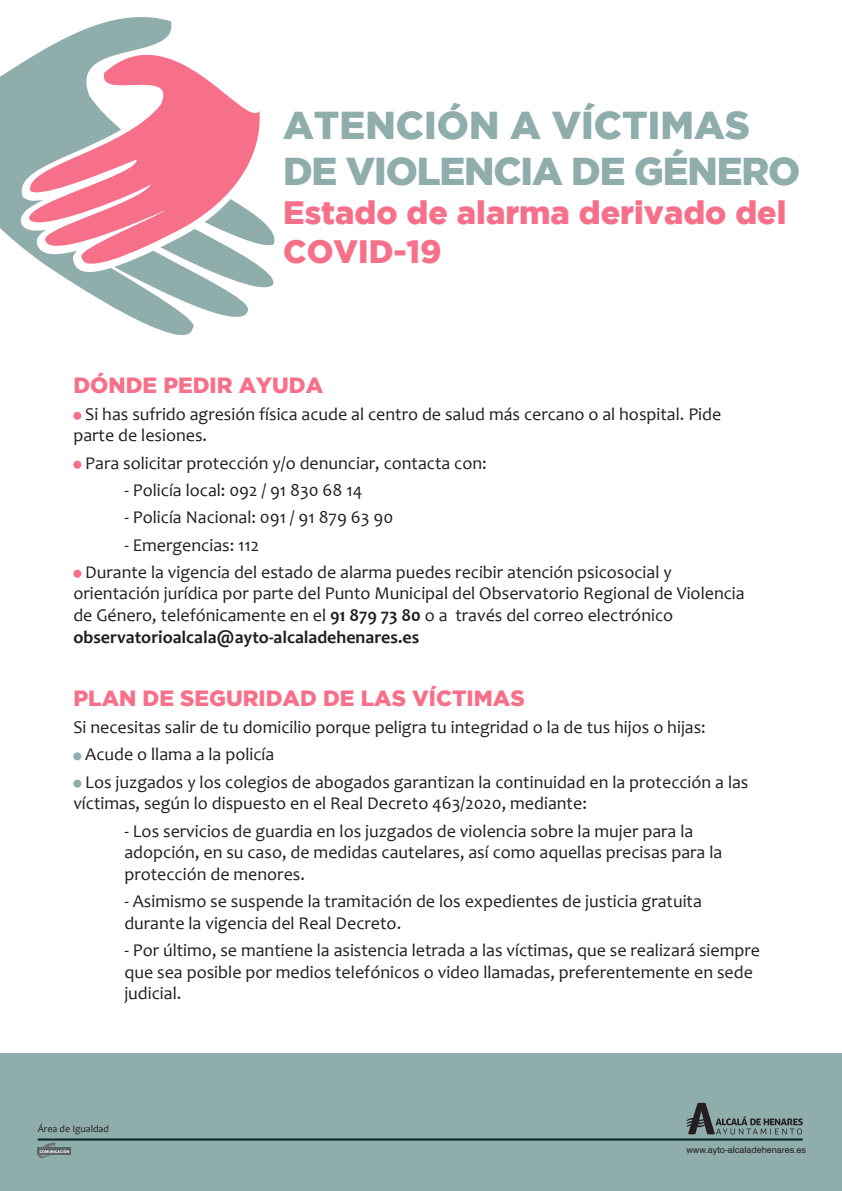
<style>
.page{position:relative;width:842px;height:1191px;background:#fff}
.page>*{position:absolute;margin:0;border:0;box-sizing:border-box;transform-origin:0 0}
.t1{font:900 38.8px/46.5px "Gotham";letter-spacing:-.03em;color:#8fadab}
.t2{font:900 32.3px/38.8px "Gotham";color:#f7708a}
.Estilo_de_párrafo_2{font:900 22px "Gotham";color:#f7708a}
.Estilo_de_párrafo_2-2{font:18px/21.6px "Candara";color:#231f20}
.Estilo_de_párrafo_2-3{font:10px "Candara";color:#231f20}
.t3{font:9px "Swiss 721 BT";color:#231f20}
.s1{font-weight:700}
</style>
<div class="page">
<div style="left:0;top:1053px;width:842px;height:138px;background:#8fadab"></div>
<div style="left:73px;top:412px;width:8px;height:8px;background:#f7708a;border-radius:50%"></div>
<div style="left:73px;top:460px;width:8px;height:8px;background:#f7708a;border-radius:50%"></div>
<div style="left:73px;top:570px;width:8px;height:8px;background:#f7708a;border-radius:50%"></div>
<div style="left:73px;top:752px;width:8px;height:8px;background:#8fadab;border-radius:50%"></div>
<div style="left:73px;top:779px;width:8px;height:8px;background:#8fadab;border-radius:50%"></div>
<hr style="left:38px;top:1138px;width:765px;height:2px;background:#231f20">
<div style="left:38px;top:1147px;width:33px;height:8px;background:#5a6766"></div>
<svg style="left:38px;top:1142px;width:31px;height:16px"></svg>
<svg style="left:686px;top:1102px;width:117px;height:32px"></svg>
<svg style="left:201px;top:75px;width:59px;height:124px;fill:#f7708a"></svg>
<svg style="left:0;top:17px;width:201px;height:318px"></svg>
<svg style="left:114px;top:199px;width:161px;height:133px"></svg>
<p class="t1" style="left:283px;top:101px;width:519px">ATENCIÓN A VÍCTIMAS<br>DE VIOLENCIA DE GÉNERO</p>
<p class="t2" style="left:283px;top:193px;width:505px">Estado de alarma derivado del<br>COVID-19</p>
<p class="Estilo_de_párrafo_2" style="left:73px;top:372px;width:251px">DÓNDE PEDIR AYUDA</p>
<p class="Estilo_de_párrafo_2-2" style="left:73px;top:403px;width:649px;text-indent:12px">Si has sufrido agresión física acude al centro de salud más cercano o al hospital. Pide parte de lesiones.</p>
<p class="Estilo_de_párrafo_2-2" style="left:85px;top:452px;width:403px">Para solicitar protección y/o denunciar, contacta con:</p>
<p class="Estilo_de_párrafo_2-2" style="left:124px;top:479px;width:239px">- Policía local: 092 / 91 830 68 14</p>
<p class="Estilo_de_párrafo_2-2" style="left:124px;top:506px;width:270px">- Policía Nacional: 091 / 91 879 63 90</p>
<p class="Estilo_de_párrafo_2-2" style="left:124px;top:533px;width:136px">- Emergencias: 112</p>
<p class="Estilo_de_párrafo_2-2" style="left:73px;top:561px;width:673px;text-indent:12px">Durante la vigencia del estado de alarma puedes recibir atención psicosocial y orientación jurídica por parte del Punto Municipal del Observatorio Regional de Violencia de Género, telefónicamente en el <span class="s1">91 879 73 80</span> o a través del correo electrónico <span class="s1">observatorioalcala@ayto-alcaladehenares.es</span></p>
<p class="Estilo_de_párrafo_2" style="left:73px;top:685px;width:453px">PLAN DE SEGURIDAD DE LAS VÍCTIMAS</p>
<p class="Estilo_de_párrafo_2-2" style="left:73px;top:716px;width:634px">Si necesitas salir de tu domicilio porque peligra tu integridad o la de tus hijos o hijas:</p>
<p class="Estilo_de_párrafo_2-2" style="left:85px;top:743px;width:191px">Acude o llama a la policía</p>
<p class="Estilo_de_párrafo_2-2" style="left:73px;top:771px;width:677px;text-indent:12px">Los juzgados y los colegios de abogados garantizan la continuidad en la protección a las víctimas, según lo dispuesto en el Real Decreto 463/2020, mediante:</p>
<p class="Estilo_de_párrafo_2-2" style="left:124px;top:819px;width:599px">- Los servicios de guardia en los juzgados de violencia sobre la mujer para la adopción, en su caso, de medidas cautelares, así como aquellas precisas para la protección de menores.</p>
<p class="Estilo_de_párrafo_2-2" style="left:124px;top:890px;width:579px">- Asimismo se suspende la tramitación de los expedientes de justicia gratuita durante la vigencia del Real Decreto.</p>
<p class="Estilo_de_párrafo_2-2" style="left:124px;top:939px;width:637px">- Por último, se mantiene la asistencia letrada a las víctimas, que se realizará siempre que sea posible por medios telefónicos o video llamadas, preferentemente en sede judicial.</p>
<p class="Estilo_de_párrafo_2-3" style="left:38px;top:1122px;width:73px">Área de Igualdad</p>
<p class="t3" style="left:686px;top:1144px;width:121px">www.ayto-alcaladehenares.es</p>
</div>
